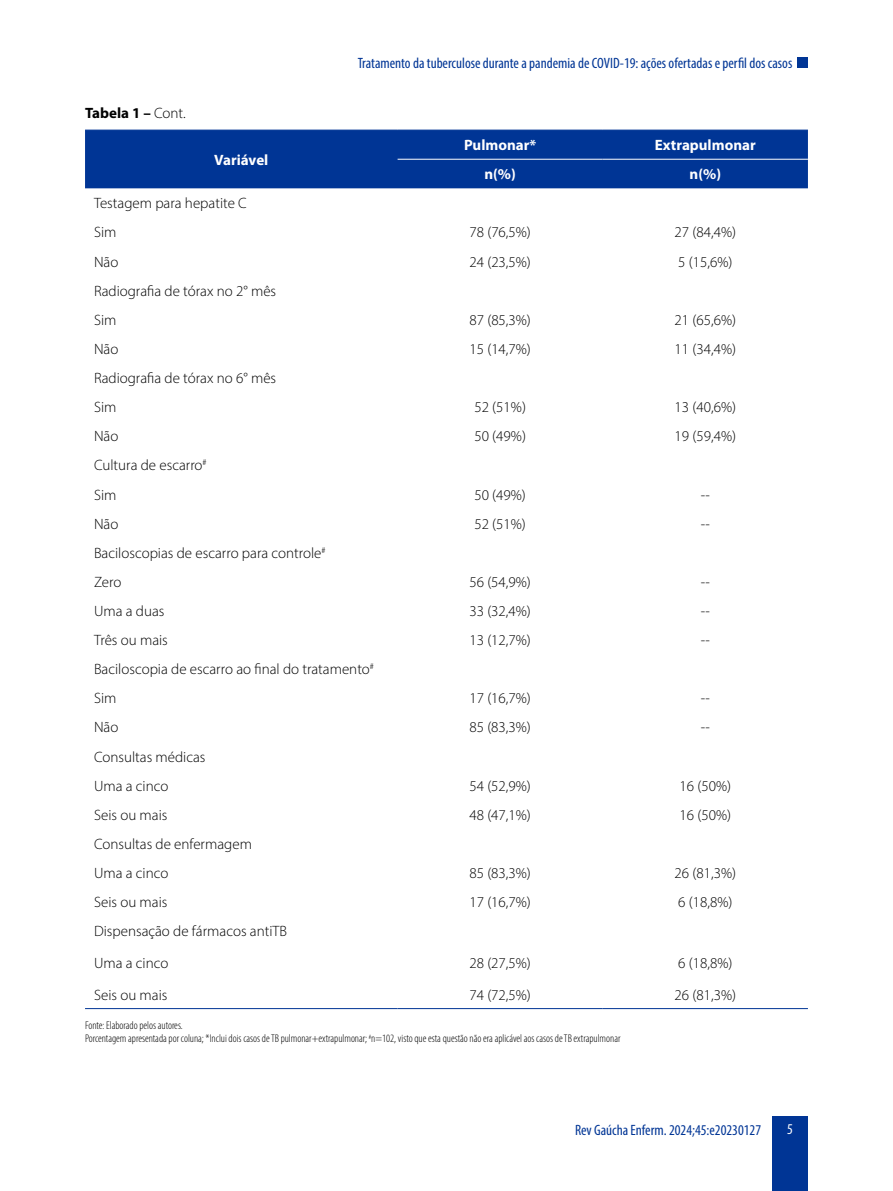
<style>
.page{position:relative;width:893px;height:1191px;background:#fff}
.page>*{position:absolute;margin:0;border:0;box-sizing:border-box;transform-origin:0 0}
.t1{font:300 15px/29.1px "Myriad Pro";color:#000}
.t2{font:condensed 15px "Myriad Pro";color:#003595}
.t3{font:700 15px "Myriad Pro";color:#fff}
.t4{font:700 15px "Myriad Pro";color:#000}
.t5{font:condensed 15px "Myriad Pro";color:#fff}
.t6{font:300 condensed 11.25px/13.5px "Myriad Pro";color:#000}
.s1{font-weight:300}
</style>
<div class="page">
<div style="left:772px;top:1116px;width:36px;height:75px;background:#003595"></div>
<div style="left:798px;top:57px;width:10px;height:11px;background:#003595"></div>
<div style="left:85px;top:131px;width:723px;height:57px;background:#003595"></div>
<hr style="left:85px;top:130px;width:313px;height:1px;background:#003595">
<hr style="left:398px;top:130px;width:205px;height:1px;background:#003595">
<hr style="left:603px;top:130px;width:205px;height:1px;background:#003595">
<hr style="left:85px;top:1008px;width:313px;height:1px;background:#003595">
<hr style="left:398px;top:1008px;width:205px;height:1px;background:#003595">
<hr style="left:603px;top:1008px;width:205px;height:1px;background:#003595">
<hr style="left:398px;top:159px;width:205px;height:1px;background:#fff">
<hr style="left:603px;top:159px;width:205px;height:1px;background:#fff">
<p class="t4" style="left:85px;top:103px;width:102px">Tabela 1 – <span class="s1">Cont.</span></p>
<p class="t3" style="left:214px;top:150px;width:56px">Variável</p>
<p class="t1" style="left:94px;top:189px;width:154px">Testagem para hepatite C<br>Sim</p>
<p class="t2" style="left:358px;top:54px;width:436px">Tratamento da tuberculose durante a pandemia de COVID-19: ações ofertadas e perfil dos casos</p>
<p class="t3" style="left:464px;top:135px;width:74px">Pulmonar*</p>
<p class="t3" style="left:655px;top:135px;width:102px">Extrapulmonar</p>
<p class="t3" style="left:484px;top:165px;width:33px">n(%)</p>
<p class="t3" style="left:690px;top:165px;width:33px">n(%)</p>
<p class="t1" style="left:469px;top:218px;width:63px">78 (76,5%)</p>
<p class="t1" style="left:675px;top:218px;width:63px">27 (84,4%)</p>
<p class="t1" style="left:94px;top:247px;width:26px">Não</p>
<p class="t1" style="left:469px;top:247px;width:63px">24 (23,5%)</p>
<p class="t1" style="left:678px;top:247px;width:56px">5 (15,6%)</p>
<p class="t1" style="left:94px;top:276px;width:184px">Radiografia de tórax no 2° mês<br>Sim</p>
<p class="t1" style="left:469px;top:305px;width:63px">87 (85,3%)</p>
<p class="t1" style="left:675px;top:305px;width:63px">21 (65,6%)</p>
<p class="t1" style="left:94px;top:334px;width:26px">Não</p>
<p class="t1" style="left:469px;top:334px;width:63px">15 (14,7%)</p>
<p class="t1" style="left:675px;top:334px;width:63px">11 (34,4%)</p>
<p class="t1" style="left:94px;top:363px;width:184px">Radiografia de tórax no 6° mês<br>Sim</p>
<p class="t1" style="left:474px;top:392px;width:53px">52 (51%)</p>
<p class="t1" style="left:675px;top:392px;width:63px">13 (40,6%)</p>
<p class="t1" style="left:94px;top:422px;width:26px">Não</p>
<p class="t1" style="left:474px;top:422px;width:53px">50 (49%)</p>
<p class="t1" style="left:675px;top:422px;width:63px">19 (59,4%)</p>
<p class="t1" style="left:94px;top:451px;width:114px">Cultura de escarro<sup>#<br></sup>Sim</p>
<p class="t1" style="left:474px;top:480px;width:53px">50 (49%)</p>
<p class="t1" style="left:701px;top:480px;width:10px">--</p>
<p class="t1" style="left:94px;top:509px;width:26px">Não</p>
<p class="t1" style="left:474px;top:509px;width:53px">52 (51%)</p>
<p class="t1" style="left:701px;top:509px;width:10px">--</p>
<p class="t1" style="left:94px;top:538px;width:233px">Baciloscopias de escarro para controle<sup>#<br></sup>Zero</p>
<p class="t1" style="left:469px;top:567px;width:63px">56 (54,9%)</p>
<p class="t1" style="left:701px;top:567px;width:10px">--</p>
<p class="t1" style="left:94px;top:596px;width:72px">Uma a duas</p>
<p class="t1" style="left:469px;top:596px;width:63px">33 (32,4%)</p>
<p class="t1" style="left:701px;top:596px;width:10px">--</p>
<p class="t1" style="left:94px;top:625px;width:75px">Três ou mais</p>
<p class="t1" style="left:469px;top:625px;width:63px">13 (12,7%)</p>
<p class="t1" style="left:701px;top:625px;width:10px">--</p>
<p class="t1" style="left:94px;top:654px;width:281px">Baciloscopia de escarro ao final do tratamento<sup>#<br></sup>Sim</p>
<p class="t1" style="left:469px;top:683px;width:63px">17 (16,7%)</p>
<p class="t1" style="left:701px;top:683px;width:10px">--</p>
<p class="t1" style="left:94px;top:713px;width:26px">Não</p>
<p class="t1" style="left:469px;top:713px;width:63px">85 (83,3%)</p>
<p class="t1" style="left:701px;top:713px;width:10px">--</p>
<p class="t1" style="left:94px;top:742px;width:113px">Consultas médicas<br>Uma a cinco</p>
<p class="t1" style="left:469px;top:771px;width:63px">54 (52,9%)</p>
<p class="t1" style="left:680px;top:771px;width:53px">16 (50%)</p>
<p class="t1" style="left:94px;top:800px;width:75px">Seis ou mais</p>
<p class="t1" style="left:469px;top:800px;width:63px">48 (47,1%)</p>
<p class="t1" style="left:680px;top:800px;width:53px">16 (50%)</p>
<p class="t1" style="left:94px;top:829px;width:159px">Consultas de enfermagem<br>Uma a cinco</p>
<p class="t1" style="left:469px;top:858px;width:63px">85 (83,3%)</p>
<p class="t1" style="left:675px;top:858px;width:63px">26 (81,3%)</p>
<p class="t1" style="left:94px;top:887px;width:75px">Seis ou mais</p>
<p class="t1" style="left:469px;top:887px;width:63px">17 (16,7%)</p>
<p class="t1" style="left:678px;top:887px;width:56px">6 (18,8%)</p>
<p class="t1" style="left:94px;top:915px;width:195px;line-height:31.7px">Dispensação de fármacos antiTB<br>Uma a cinco</p>
<p class="t1" style="left:469px;top:948px;width:63px">28 (27,5%)</p>
<p class="t1" style="left:678px;top:948px;width:56px">6 (18,8%)</p>
<p class="t1" style="left:94px;top:980px;width:75px">Seis ou mais</p>
<p class="t1" style="left:469px;top:980px;width:63px">74 (72,5%)</p>
<p class="t1" style="left:675px;top:980px;width:63px">26 (81,3%)</p>
<p class="t6" style="left:85px;top:1018px;width:537px">Fonte: Elaborado pelos autores.<br>Porcentagem apresentada por coluna; *Inclui dois casos de TB pulmonar+extrapulmonar; <sup>#</sup>n=102, visto que esta questão não era aplicável aos casos de TB extrapulmonar</p>
<p class="t2" style="left:575px;top:1121px;width:188px">Rev Gaúcha Enferm. 2024;45:e20230127</p>
<p class="t5" style="left:787px;top:1120px;width:7px">5</p>
</div>
